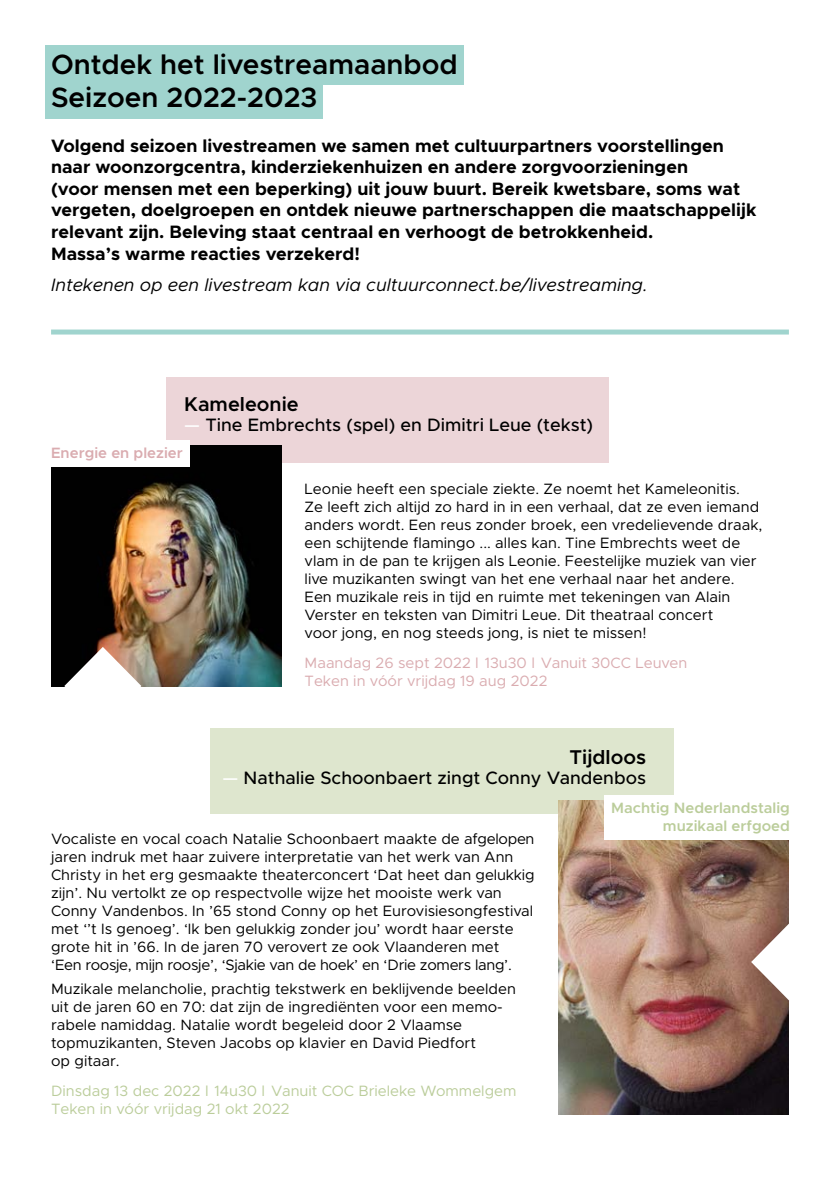
<style>
.page{position:relative;width:840px;height:1191px;background:#fff}
.page>*{position:absolute;margin:0;border:0;box-sizing:border-box;transform-origin:0 0}
.t1{font:600 28px/33.6px "Metropolis";color:#000}
.t2{font:600 20px "Metropolis";color:#000}
.t3{font:700 18px/21.6px "Metropolis";color:#000}
.t4{font:500 18px "Metropolis";color:#000}
.t5{font:italic 18px "Metropolis";color:#000}
.t6{font:15px/18px "Metropolis";color:#000}
.t7{font:15px/18px "Metropolis";color:#bbcd9b}
.t8{font:15px/18px "Metropolis";color:#daacb0}
.t9{font:600 15px/18px "Metropolis";color:#bbcd9b;text-align:right}
.t10{font:600 15px "Metropolis";color:#daacb0}
.s1{color:#fff}
</style>
<div class="page">
<div style="left:166px;top:377px;width:443px;height:85px;background:#ecd5d8"></div>
<div style="left:210px;top:728px;width:463px;height:85px;background:#dee6ce"></div>
<img style="left:51px;top:446px;width:231px;height:240px">
<img style="left:557px;top:800px;width:231px;height:314px">
<svg style="left:750px;top:922px;width:39px;height:79px"></svg>
<svg style="left:64px;top:647px;width:77px;height:40px"></svg>
<div style="left:51px;top:329px;width:737px;height:5px;background:#a0d4ce"></div>
<div style="left:45px;top:440px;width:145px;height:26px;background:#fff"></div>
<div style="left:604px;top:795px;width:191px;height:44px;background:#fff"></div>
<div style="left:45px;top:46px;width:418px;height:39px;background:#a0d4ce"></div>
<div style="left:45px;top:79px;width:278px;height:40px;background:#a0d4ce"></div>
<h1 class="t1" style="left:51px;top:47px;width:408px">Ontdek het livestreamaanbod<br>Seizoen 2022-2023</h1>
<p class="t3" style="left:51px;top:135px;width:706px">Volgend seizoen livestreamen we samen met cultuurpartners voorstellingen naar woonzorgcentra, kinderziekenhuizen en andere zorgvoorzieningen<br>(voor mensen met een beperking) uit jouw buurt. Bereik kwetsbare, soms wat vergeten, doelgroepen en ontdek nieuwe partnerschappen die maatschappelijk relevant zijn. Beleving staat centraal en verhoogt de betrokkenheid.<br>Massa’s warme reacties verzekerd!</p>
<p class="t5" style="left:51px;top:274px;width:597px">Intekenen op een livestream kan via cultuurconnect.be/livestreaming.</p>
<h2 class="t2" style="left:184px;top:392px;width:116px">Kameleonie</h2>
<p class="t4" style="left:184px;top:414px;width:410px"><span class="s1">—</span> Tine Embrechts (spel) en Dimitri Leue (tekst)</p>
<p class="t10" style="left:51px;top:443px;width:133px">Energie en plezier</p>
<p class="t6" style="left:304px;top:479px;width:459px">Leonie heeft een speciale ziekte. Ze noemt het Kameleonitis.<br>Ze leeft zich altijd zo hard in in een verhaal, dat ze even iemand anders wordt. Een reus zonder broek, een vredelievende draak, een schijtende flamingo ... alles kan. Tine Embrechts weet de vlam in de pan te krijgen als Leonie. Feestelijke muziek van vier live muzikanten swingt van het ene verhaal naar het andere.<br>Een muzikale reis in tijd en ruimte met tekeningen van Alain Verster en teksten van Dimitri Leue. Dit theatraal concert<br>voor jong, en nog steeds jong, is niet te missen!</p>
<p class="t8" style="left:304px;top:654px;width:384px">Maandag 26 sept 2022 13u30 Vanuit 30CC Leuven<br>Teken in vóór vrijdag 19 aug 2022</p>
<h2 class="t2" style="left:569px;top:744px;width:78px">Tijdloos</h2>
<p class="t4" style="left:222px;top:766px;width:425px"><span class="s1">—</span> Nathalie Schoonbaert zingt Conny Vandenbos</p>
<p class="t6" style="left:51px;top:830px;width:484px">Vocaliste en vocal coach Natalie Schoonbaert maakte de afgelopen jaren indruk met haar zuivere interpretatie van het werk van Ann Christy in het erg gesmaakte theaterconcert ‘Dat heet dan gelukkig zijn’. Nu vertolkt ze op respectvolle wijze het mooiste werk van Conny Vandenbos. In ’65 stond Conny op het Eurovisiesongfestival met ‘’t Is genoeg’. ‘Ik ben gelukkig zonder jou’ wordt haar eerste grote hit in ’66. In de jaren 70 verovert ze ook Vlaanderen met<br>‘Een roosje, mijn roosje’, ‘Sjakie van de hoek’ en ‘Drie zomers lang’.</p>
<p class="t6" style="left:51px;top:979px;width:466px">Muzikale melancholie, prachtig tekstwerk en beklijvende beelden uit de jaren 60 en 70: dat zijn de ingrediënten voor een memo&shy;rabele namiddag. Natalie wordt begeleid door 2 Vlaamse topmuzikanten, Steven Jacobs op klavier en David Piedfort<br>op gitaar.</p>
<p class="t7" style="left:51px;top:1082px;width:467px">Dinsdag 13 dec 2022 14u30 Vanuit COC Brieleke Wommelgem<br>Teken in vóór vrijdag 21 okt 2022</p>
<p class="t9" style="left:611px;top:798px;width:180px">Machtig Nederlandstalig muzikaal erfgoed</p>
</div>
